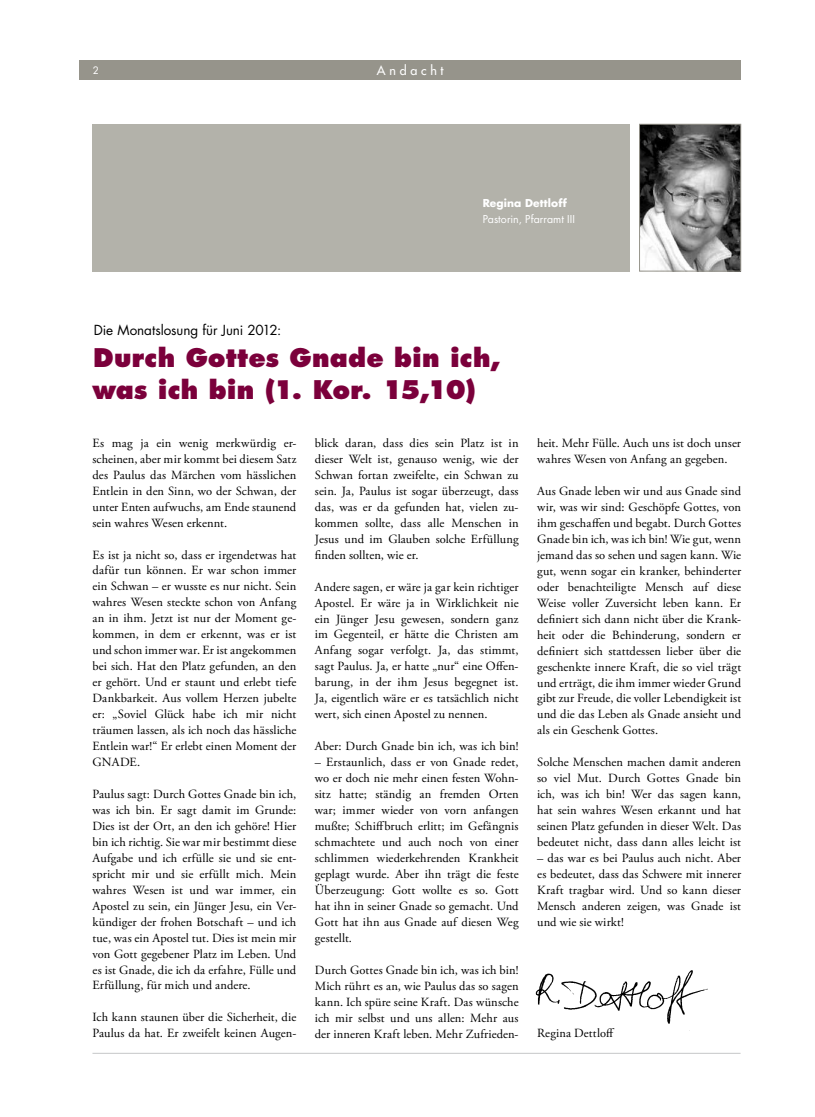
<style>
.page{position:relative;width:815px;height:1117px;background:#fff}
.page>*{position:absolute;margin:0;border:0;box-sizing:border-box;transform-origin:0 0}
.t1{font:800 25px/31.9px "Futura Std";letter-spacing:.005em;color:#7b003b}
.t2{font:13.5px "Futura Std";letter-spacing:-.005em;color:#000}
.t3{font:12.5px/16px "Adobe Garamond Pro";letter-spacing:.01em;color:#000;text-align:justify}
.t4{font:500 12.5px "Futura Std";letter-spacing:.3em;color:#fff}
.t5{font:10.62px "Futura Std";letter-spacing:.005em;color:#fff}
.t6{font:700 10.62px "Futura Std";letter-spacing:.01em;color:#fff}
.t7{font:10px "Futura Std";color:#fff}
</style>
<div class="page">
<hr style="left:92px;top:1052px;width:649px;height:1px;background:#c6c7c8">
<div style="left:93px;top:124px;width:537px;height:147px;background:#b3b2aa"></div>
<img style="left:641px;top:126px;width:98px;height:143px">
<div style="left:639px;top:124px;width:102px;height:147px;border:1px solid #96948b"></div>
<div style="left:79px;top:60px;width:662px;height:20px;background:#96948b"></div>
<img style="left:535px;top:970px;width:173px;height:54px">
<p class="t7" style="left:93px;top:63px;width:8px">2</p>
<p class="t4" style="left:377px;top:62px;width:68px">Andacht</p>
<p class="t6" style="left:483px;top:196px;width:86px">Regina Dettloff</p>
<p class="t5" style="left:483px;top:213px;width:94px">Pastorin, Pfarramt III</p>
<p class="t2" style="left:94px;top:321px;width:189px">Die Monatslosung für Juni 2012:</p>
<h1 class="t1" style="left:92px;top:341px;width:410px">Durch Gottes Gnade bin ich, was ich bin (1. Kor. 15,10)</h1>
<p class="t3" style="left:92px;top:435px;width:205px">Es mag ja ein wenig merkwürdig er&shy;scheinen, aber mir kommt bei diesem Satz des Paulus das Märchen vom hässlichen Entlein in den Sinn, wo der Schwan, der unter Enten aufwuchs, am Ende staunend sein wahres Wesen erkennt.</p>
<p class="t3" style="left:92px;top:547px;width:205px">Es ist ja nicht so, dass er irgendetwas hat dafür tun können. Er war schon immer ein Schwan – er wusste es nur nicht. Sein wahres Wesen steckte schon von Anfang an in ihm. Jetzt ist nur der Moment ge&shy;kommen, in dem er erkennt, was er ist und schon immer war. Er ist angekommen bei sich. Hat den Platz gefunden, an den er gehört. Und er staunt und erlebt tiefe Dankbarkeit. Aus vollem Herzen jubelte er: „Soviel Glück habe ich mir nicht träumen lassen, als ich noch das hässliche Entlein war!“ Er erlebt einen Moment der GNADE.</p>
<p class="t3" style="left:92px;top:786px;width:205px">Paulus sagt: Durch Gottes Gnade bin ich, was ich bin. Er sagt damit im Grunde:<br>Dies ist der Ort, an den ich gehöre! Hier bin ich richtig. Sie war mir bestimmt diese Aufgabe und ich erfülle sie und sie ent&shy;spricht mir und sie erfüllt mich. Mein wahres Wesen ist und war immer, ein Apostel zu sein, ein Jünger Jesu, ein Ver&shy;kündiger der frohen Botschaft – und ich tue, was ein Apostel tut. Dies ist mein mir von Gott gegebener Platz im Leben. Und es ist Gnade, die ich da erfahre, Fülle und Erfüllung, für mich und andere.</p>
<p class="t3" style="left:92px;top:1009px;width:205px">Ich kann staunen über die Sicherheit, die<br>Paulus da hat. Er zweifelt keinen Augen-</p>
<p class="t3" style="left:315px;top:435px;width:205px">blick daran, dass dies sein Platz ist in dieser Welt ist, genauso wenig, wie der Schwan fortan zweifelte, ein Schwan zu sein. Ja, Paulus ist sogar überzeugt, dass das, was er da gefunden hat, vielen zu&shy;kommen sollte, dass alle Menschen in Jesus und im Glauben solche Erfüllung finden sollten, wie er.</p>
<p class="t3" style="left:315px;top:579px;width:205px">Andere sagen, er wäre ja gar kein richtiger Apostel. Er wäre ja in Wirklichkeit nie ein Jünger Jesu gewesen, sondern ganz im Gegenteil, er hätte die Christen am Anfang sogar verfolgt. Ja, das stimmt, sagt Paulus. Ja, er hatte „nur“ eine Offen&shy;barung, in der ihm Jesus begegnet ist.<br>Ja, eigentlich wäre er es tatsächlich nicht wert, sich einen Apostel zu nennen.</p>
<p class="t3" style="left:315px;top:738px;width:205px">Aber: Durch Gnade bin ich, was ich bin!</p>
<p class="t3" style="left:315px;top:754px;width:205px">– Erstaunlich, dass er von Gnade redet, wo er doch nie mehr einen festen Wohn&shy;sitz hatte; ständig an fremden Orten war; immer wieder von vorn anfangen mußte; Schiffbruch erlitt; im Gefängnis schmachtete und auch noch von einer schlimmen wiederkehrenden Krankheit geplagt wurde. Aber ihn trägt die feste Überzeugung: Gott wollte es so. Gott hat ihn in seiner Gnade so gemacht. Und Gott hat ihn aus Gnade auf diesen Weg gestellt.</p>
<p class="t3" style="left:315px;top:961px;width:205px">Durch Gottes Gnade bin ich, was ich bin!<br>Mich rührt es an, wie Paulus das so sagen kann. Ich spüre seine Kraft. Das wünsche ich mir selbst und uns allen: Mehr aus der inneren Kraft leben. Mehr Zufrieden-</p>
<p class="t3" style="left:537px;top:435px;width:205px">heit. Mehr Fülle. Auch uns ist doch unser wahres Wesen von Anfang an gegeben.</p>
<p class="t3" style="left:537px;top:483px;width:205px">Aus Gnade leben wir und aus Gnade sind wir, was wir sind: Geschöpfe Gottes, von ihm geschaffen und begabt. Durch Gottes Gnade bin ich, was ich bin! Wie gut, wenn jemand das so sehen und sagen kann. Wie gut, wenn sogar ein kranker, behinderter oder benachteiligte Mensch auf diese Weise voller Zuversicht leben kann. Er definiert sich dann nicht über die Krank&shy;heit oder die Behinderung, sondern er definiert sich stattdessen lieber über die geschenkte innere Kraft, die so viel trägt und erträgt, die ihm immer wieder Grund gibt zur Freude, die voller Lebendigkeit ist und die das Leben als Gnade ansieht und als ein Geschenk Gottes.</p>
<p class="t3" style="left:537px;top:754px;width:205px">Solche Menschen machen damit anderen so viel Mut. Durch Gottes Gnade bin ich, was ich bin! Wer das sagen kann, hat sein wahres Wesen erkannt und hat seinen Platz gefunden in dieser Welt. Das bedeutet nicht, dass dann alles leicht ist</p>
<p class="t3" style="left:537px;top:850px;width:205px">– das war es bei Paulus auch nicht. Aber es bedeutet, dass das Schwere mit innerer Kraft tragbar wird. Und so kann dieser Mensch anderen zeigen, was Gnade ist und wie sie wirkt!</p>
<p class="t3" style="left:537px;top:1025px;width:79px">Regina Dettloff</p>
</div>
